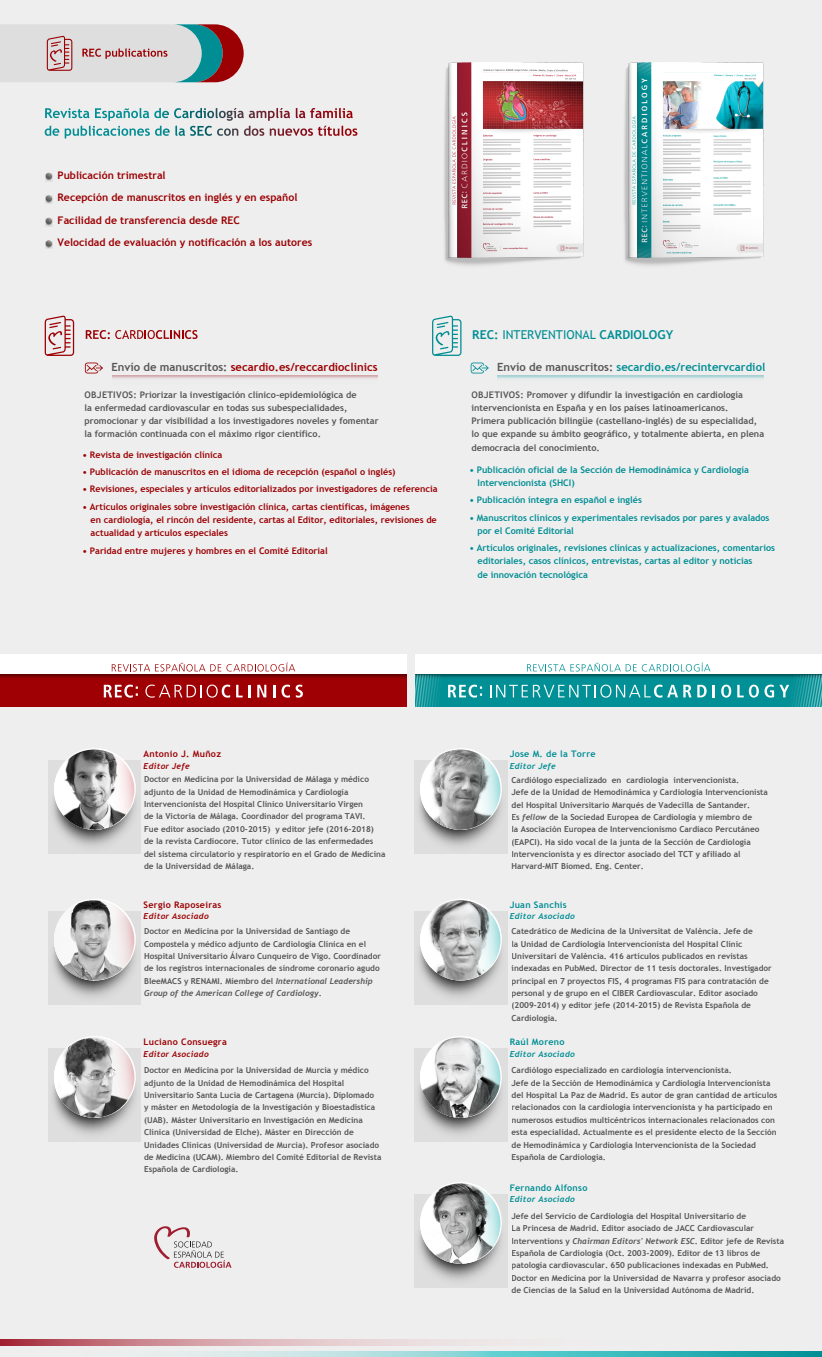
<style>
.page{position:relative;width:822px;height:1357px;background:#fff}
.page>*{position:absolute;margin:0;border:0;box-sizing:border-box;transform-origin:0 0}
.t1{font:700 12.23px "Trebuchet MS";color:#008e94}
.t2{font:700 11.25px "Trebuchet MS";color:#9b0003}
.t3{font:700 11.25px "Trebuchet MS";color:#008e94}
.t4{font:700 10.5px/22.4px "Trebuchet MS";color:#9b0003}
.t5{font:700 9.07px/13.2px "Trebuchet MS";color:#565655}
.t6{font:700 9.07px/13.2px "Trebuchet MS";color:#9b0003}
.t7{font:700 9.07px/13.2px "Trebuchet MS";color:#008e94}
.t8{font:700 9px "Trebuchet MS";letter-spacing:.03em;color:#008e94}
.t9{font:700 9px "Trebuchet MS";letter-spacing:.03em;color:#9b0003}
.t10{font:700 8.25px/12.4px "Trebuchet MS";color:#565655}
.t11{font:italic 700 8.25px "Trebuchet";letter-spacing:.03em;color:#008e94}
.t12{font:italic 700 8.25px "Trebuchet";letter-spacing:.03em;color:#9b0003}
.t13{font:italic 700 8.25px "Trebuchet";color:#565655}
.s1{font-weight:400}
.s2{color:#565655}
.s3{font-family:"Trebuchet";font-style:italic}
.s4{font-family:"Trebuchet MS";font-style:normal}
</style>
<div class="page">
<div style="left:0;top:0;width:822px;height:1356px;background:#eee"></div>
<svg style="left:187px;top:1351px;width:635px;height:5px;background:#73c9cb"></svg>
<svg style="left:0;top:1339px;width:458px;height:5px;background:#d39ea5"></svg>
<svg style="left:45px;top:172px;width:8px;height:9px"></svg>
<svg style="left:45px;top:195px;width:8px;height:9px"></svg>
<svg style="left:45px;top:217px;width:8px;height:9px"></svg>
<svg style="left:45px;top:240px;width:8px;height:9px"></svg>
<svg style="left:69px;top:108px;width:276px;height:10px"></svg>
<img style="left:444px;top:62px;width:140px;height:204px">
<img style="left:624px;top:62px;width:140px;height:204px">
<svg style="left:0;top:24px;width:244px;height:58px"></svg>
<svg style="left:112px;top:375px;width:266px;height:4px"></svg>
<svg style="left:85px;top:362px;width:18px;height:11px"></svg>
<svg style="left:498px;top:375px;width:266px;height:4px"></svg>
<svg style="left:471px;top:362px;width:17px;height:11px"></svg>
<svg style="left:45px;top:315px;width:29px;height:41px"></svg>
<svg style="left:86px;top:330px;width:112px;height:9px"></svg>
<svg style="left:432px;top:315px;width:30px;height:41px"></svg>
<svg style="left:414px;top:749px;width:93px;height:104px"></svg>
<svg style="left:414px;top:900px;width:93px;height:104px"></svg>
<svg style="left:414px;top:1037px;width:93px;height:104px"></svg>
<svg style="left:414px;top:1183px;width:93px;height:104px"></svg>
<svg style="left:48px;top:749px;width:93px;height:104px"></svg>
<svg style="left:48px;top:900px;width:93px;height:104px"></svg>
<svg style="left:48px;top:1037px;width:93px;height:104px"></svg>
<svg style="left:154px;top:1226px;width:78px;height:41px"></svg>
<div style="left:415px;top:654px;width:407px;height:22px;background:#fff"></div>
<div style="left:415px;top:674px;width:407px;height:32px;background:#009095"></div>
<svg style="left:490px;top:684px;width:217px;height:13px"></svg>
<svg style="left:713px;top:685px;width:2px;height:12px"></svg>
<svg style="left:721px;top:684px;width:10px;height:13px"></svg>
<svg style="left:737px;top:684px;width:22px;height:13px"></svg>
<svg style="left:482px;top:674px;width:283px;height:4px"></svg>
<svg style="left:527px;top:662px;width:184px;height:9px"></svg>
<svg style="left:765px;top:674px;width:57px;height:32px"></svg>
<svg style="left:415px;top:674px;width:67px;height:32px"></svg>
<div style="left:0;top:654px;width:407px;height:22px;background:#fff"></div>
<div style="left:0;top:674px;width:407px;height:32px;background:#9e0003"></div>
<svg style="left:0;top:674px;width:407px;height:4px"></svg>
<svg style="left:112px;top:662px;width:183px;height:9px"></svg>
<svg style="left:104px;top:684px;width:34px;height:13px"></svg>
<svg style="left:145px;top:684px;width:85px;height:13px"></svg>
<svg style="left:236px;top:684px;width:15px;height:13px"></svg>
<svg style="left:257px;top:684px;width:9px;height:13px"></svg>
<svg style="left:273px;top:685px;width:2px;height:12px"></svg>
<svg style="left:282px;top:684px;width:8px;height:13px"></svg>
<svg style="left:296px;top:684px;width:7px;height:13px"></svg>
<p class="t4" style="left:58px;top:164px;width:256px">Publicación trimestral<br>Recepción de manuscritos en inglés y en español Facilidad de transferencia desde REC<br>Velocidad de evaluación y notificación a los autores</p>
<h1 class="t1" style="left:472px;top:327px;width:202px">REC: <span class="s1">INTERVENTIONAL</span> CARDIOLOGY</h1>
<h2 class="t2" style="left:111px;top:360px;width:268px"><span class="s2">Envío de manuscritos:</span> secardio.es/reccardioclinics</h2>
<h2 class="t3" style="left:497px;top:360px;width:270px"><span class="s2">Envío de manuscritos:</span> secardio.es/recintervcardiol</h2>
<p class="t5" style="left:85px;top:388px;width:295px">OBJETIVOS: Priorizar la investigación clínico-epidemiológica de<br>la enfermedad cardiovascular en todas sus subespecialidades, promocionar y dar visibilidad a los investigadores noveles y fomentar la formación continuada con el máximo rigor científico.</p>
<p class="t6" style="left:82px;top:448px;width:141px">• Revista de investigación clínica</p>
<p class="t6" style="left:82px;top:465px;width:315px">• Publicación de manuscritos en el idioma de recepción (español o inglés)</p>
<p class="t6" style="left:82px;top:482px;width:357px">• Revisiones, especiales y artículos editorializados por investigadores de referencia</p>
<p class="t6" style="left:91px;top:500px;width:348px;text-indent:-8px">• Artículos originales sobre investigación clínica, cartas científicas, imágenes<br>en cardiología, el rincón del residente, cartas al Editor, editoriales, revisiones de actualidad y artículos especiales</p>
<p class="t6" style="left:82px;top:543px;width:247px">• Paridad entre mujeres y hombres en el Comité Editorial</p>
<p class="t5" style="left:472px;top:388px;width:294px">OBJETIVOS: Promover y difundir la investigación en cardiología intervencionista en España y en los países latinoamericanos.<br>Primera publicación bilingüe (castellano-inglés) de su especialidad, lo que expande su ámbito geográfico, y totalmente abierta, en plena democracia del conocimiento.</p>
<p class="t7" style="left:478px;top:462px;width:273px;text-indent:-8px">• Publicación oficial de la Sección de Hemodinámica y Cardiología<br>Intervencionista (SHCI)</p>
<p class="t7" style="left:469px;top:493px;width:174px">• Publicación íntegra en español e inglés</p>
<p class="t7" style="left:478px;top:510px;width:293px;text-indent:-8px">• Manuscritos clínicos y experimentales revisados por pares y avalados por el Comité Editorial</p>
<p class="t7" style="left:478px;top:541px;width:299px;text-indent:-8px">• Artículos originales, revisiones clínicas y actualizaciones, comentarios editoriales, casos clínicos, entrevistas, cartas al editor y noticias<br>de innovación tecnológica</p>
<p class="t9" style="left:144px;top:748px;width:79px">Antonio J. Muñoz</p>
<p class="t12" style="left:144px;top:760px;width:48px">Editor Jefe</p>
<p class="t10" style="left:144px;top:773px;width:243px">Doctor en Medicina por la Universidad de Málaga y médico adjunto de la Unidad de Hemodinámica y Cardiología Intervencionista del Hospital Clínico Universitario Virgen<br>de la Victoria de Málaga. Coordinador del programa TAVI.<br>Fue editor asociado (2010-2015) y editor jefe (2016-2018) de la revista Cardiocore. Tutor clínico de las enfermedades del sistema circulatorio y respiratorio en el Grado de Medicina de la Universidad de Málaga.</p>
<p class="t9" style="left:144px;top:899px;width:79px">Sergio Raposeiras</p>
<p class="t12" style="left:144px;top:911px;width:67px">Editor Asociado</p>
<p class="t10" style="left:144px;top:924px;width:238px">Doctor en Medicina por la Universidad de Santiago de Compostela y médico adjunto de Cardiología Clínica en el Hospital Universitario Álvaro Cunqueiro de Vigo. Coordinador de los registros internacionales de síndrome coronario agudo BleeMACS y RENAMI. Miembro del <span class="s3">International Leadership</span></p>
<p class="t13" style="left:144px;top:987px;width:179px">Group of the American College of Cardiology<span class="s4">.</span></p>
<p class="t9" style="left:144px;top:1036px;width:85px">Luciano Consuegra</p>
<p class="t12" style="left:144px;top:1048px;width:67px">Editor Asociado</p>
<p class="t10" style="left:144px;top:1063px;width:239px">Doctor en Medicina por la Universidad de Murcia y médico adjunto de la Unidad de Hemodinámica del Hospital Universitario Santa Lucía de Cartagena (Murcia). Diplomado<br>y máster en Metodología de la Investigación y Bioestadística (UAB). Máster Universitario en Investigación en Medicina Clínica (Universidad de Elche). Máster en Dirección de Unidades Clínicas (Universidad de Murcia). Profesor asociado de Medicina (UCAM). Miembro del Comité Editorial de Revista Española de Cardiología.</p>
<p class="t8" style="left:510px;top:748px;width:87px">Jose M. de la Torre</p>
<p class="t11" style="left:510px;top:760px;width:48px">Editor Jefe</p>
<p class="t10" style="left:512px;top:773px;width:258px">Cardiólogo especializado en cardiología intervencionista.<br>Jefe de la Unidad de Hemodinámica y Cardiología Intervencionista del Hospital Universitario Marqués de Vadecilla de Santander.<br>Es <span class="s3">fellow</span> de la Sociedad Europea de Cardiología y miembro de<br>la Asociación Europea de Intervencionismo Cardiaco Percutáneo (EAPCI). Ha sido vocal de la junta de la Sección de Cardiología Intervencionista y es director asociado del TCT y afiliado al Harvard-MIT Biomed. Eng. Center.</p>
<p class="t8" style="left:510px;top:899px;width:59px">Juan Sanchis</p>
<p class="t11" style="left:510px;top:911px;width:67px">Editor Asociado</p>
<p class="t10" style="left:512px;top:924px;width:262px">Catedrático de Medicina de la Universitat de València. Jefe de<br>la Unidad de Cardiología Intervencionista del Hospital Clínic Universitari de València. 416 artículos publicados en revistas indexadas en PubMed. Director de 11 tesis doctorales. Investigador principal en 7 proyectos FIS, 4 programas FIS para contratación de personal y de grupo en el CIBER Cardiovascular. Editor asociado (2009-2014) y editor jefe (2014-2015) de Revista Española de Cardiología.</p>
<p class="t8" style="left:510px;top:1036px;width:56px">Raúl Moreno</p>
<p class="t11" style="left:510px;top:1048px;width:67px">Editor Asociado</p>
<p class="t10" style="left:512px;top:1063px;width:267px">Cardiólogo especializado en cardiología intervencionista.<br>Jefe de la Sección de Hemodinámica y Cardiología Intervencionista del Hospital La Paz de Madrid. Es autor de gran cantidad de artículos relacionados con la cardiología intervencionista y ha participado en numerosos estudios multicéntricos internacionales relacionados con esta especialidad. Actualmente es el presidente electo de la Sección de Hemodinámica y Cardiología Intervencionista de la Sociedad Española de Cardiología.</p>
<p class="t8" style="left:510px;top:1182px;width:79px">Fernando Alfonso</p>
<p class="t11" style="left:510px;top:1194px;width:67px">Editor Asociado</p>
<p class="t10" style="left:512px;top:1209px;width:274px">Jefe del Servicio de Cardiología del Hospital Universitario de<br>La Princesa de Madrid. Editor asociado de JACC Cardiovascular Interventions y <span class="s3">Chairman Editors' Network ESC</span>. Editor jefe de Revista Española de Cardiología (Oct. 2003-2009). Editor de 13 libros de patología cardiovascular. 650 publicaciones indexadas en PubMed.<br>Doctor en Medicina por la Universidad de Navarra y profesor asociado de Ciencias de la Salud en la Universidad Autónoma de Madrid.</p>
</div>
